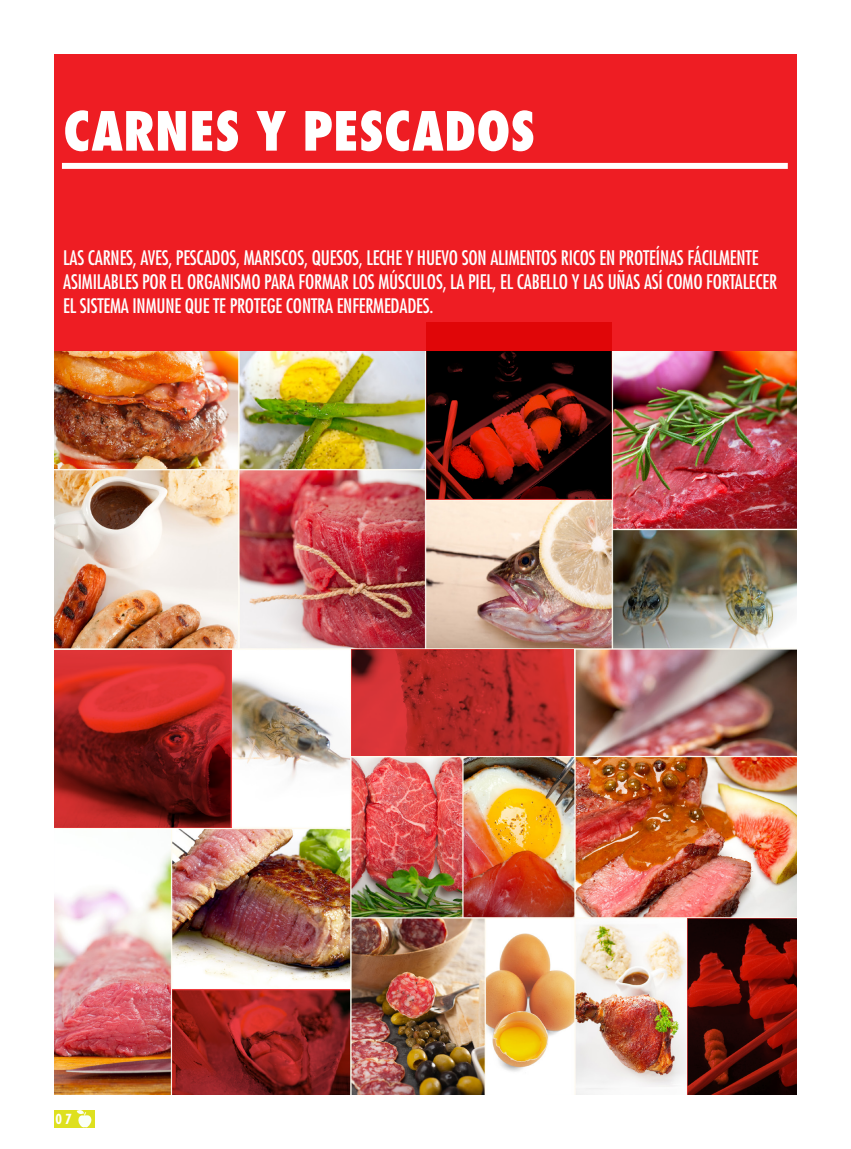
<style>
.page{position:relative;width:851px;height:1149px;background:#fff}
.page>*{position:absolute;margin:0;border:0;box-sizing:border-box;transform-origin:0 0}
.t1{font:800 condensed 52.5px "Futura";color:#fff}
.t2{font:condensed 19.5px/24px "Futura";letter-spacing:-.01em;color:#fff}
.t3{font:700 condensed 13.5px "Futura";color:#fff}
</style>
<div class="page">
<div style="left:54px;top:1109px;width:41px;height:18px;background:#dee01f"></div>
<svg style="left:77px;top:1109px;width:17px;height:18px"></svg>
<div style="left:54px;top:54px;width:742px;height:1037px;background:#ee1d23"></div>
<img style="left:54px;top:351px;width:742px;height:743px">
<svg style="left:54px;top:649px;width:177px;height:178px;background:#9e221f"></svg>
<svg style="left:426px;top:322px;width:185px;height:177px;background:#5c0b06"></svg>
<svg style="left:351px;top:649px;width:222px;height:106px;background:#bb2b29"></svg>
<svg style="left:172px;top:989px;width:178px;height:105px;background:#8e1f1d"></svg>
<svg style="left:687px;top:917px;width:109px;height:177px;background:#5e0e07"></svg>
<div style="left:62px;top:163px;width:725px;height:6px;background:#fff"></div>
<p class="t1" style="left:63px;top:97px;width:473px">CARNES Y PESCADOS</p>
<p class="t2" style="left:63px;top:245px;width:715px">LAS CARNES, AVES, PESCADOS, MARISCOS, QUESOS, LECHE Y HUEVO SON ALIMENTOS RICOS EN PROTEÍNAS FÁCILMENTE<br>ASIMILABLES POR EL ORGANISMO PARA FORMAR LOS MÚSCULOS, LA PIEL, EL CABELLO Y LAS UÑAS ASÍ COMO FORTALECER<br>EL SISTEMA INMUNE QUE TE PROTEGE CONTRA ENFERMEDADES.</p>
<p class="t3" style="left:56px;top:1109px;width:18px">07</p>
</div>
